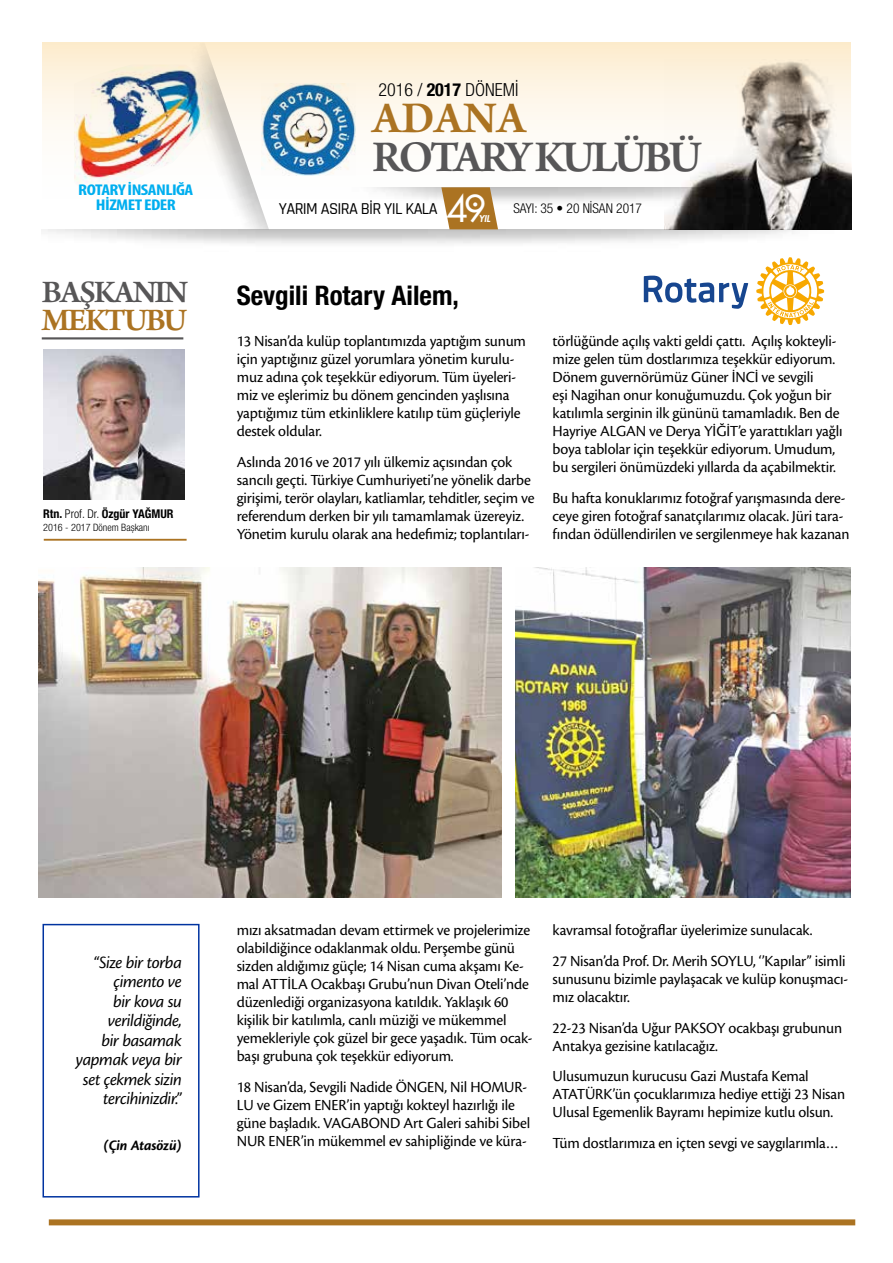
<style>
.page{position:relative;width:893px;height:1263px;background:#fff}
.page>*{position:absolute;margin:0;border:0;box-sizing:border-box;transform-origin:0 0}
.t1{font:600 46.5px "Arno Pro";letter-spacing:-.075em;color:#575657}
.t2{font:600 46.5px "Arno Pro";letter-spacing:.005em;color:#ab7322}
.t3{font:36.15px "Futura Tr";color:#fff}
.t4{font:600 33.15px "Arno Pro";letter-spacing:-.06em;color:#575657}
.t5{font:600 33.15px "Arno Pro";letter-spacing:-.06em;color:#ab7322}
.t6{font:700 condensed 27px "Helvetica Neue LT Pro";color:#000}
.t7{font:italic 18px/19.5px "Cronos Pro";letter-spacing:-.025em;color:#000;text-align:right}
.t8{font:300 condensed 18px "Helvetica Neue LT Pro";color:#000}
.t9{font:500 16.5px "Rajdhani";letter-spacing:-.04em;color:#000}
.t10{font:16.05px/18px "Cronos Pro";letter-spacing:-.01em;color:#000}
.t11{font:700 condensed 15.6px/15.6px "Myriad Pro";letter-spacing:-.03em;color:#00aeef;text-align:center;scale:1.22 1}
.t12{font:italic 700 15px "Cronos Pro";letter-spacing:-.015em;color:#000}
.t13{font:300 condensed 13.5px "Helvetica Neue LT Pro";color:#000}
.t14{font:700 condensed 12px "Helvetica Neue LT Pro";color:#000}
.t15{font:300 condensed 10.2px "Helvetica Neue LT Pro";color:#000}
.t16{font:italic 800 9.15px "Futura Tr";color:#fff}
.s1{font-weight:300}
.s2{font-weight:700}
.s3{font-family:"Futura Tr";font-weight:400;font-size:36.15px;color:#fff}
</style>
<div class="page">
<svg style="left:42px;top:43px;width:808px;height:133px"></svg>
<img style="left:664px;top:60px;width:187px;height:169px">
<img style="left:74px;top:65px;width:90px;height:119px">
<img style="left:269px;top:83px;width:86px;height:92px">
<img style="left:373px;top:187px;width:392px;height:22px">
<img style="left:42px;top:229px;width:809px;height:15px">
<img style="left:164px;top:43px;width:105px;height:186px">
<svg style="left:441px;top:187px;width:57px;height:42px;background:#b58641"></svg>
<svg style="left:644px;top:276px;width:104px;height:33px"></svg>
<svg style="left:756px;top:257px;width:68px;height:68px"></svg>
<img style="left:43px;top:349px;width:141px;height:151px">
<hr style="left:42px;top:337px;width:141px;height:2px;background:#575657">
<hr style="left:44px;top:539px;width:143px;height:2px;background:#ab7322">
<div style="left:49px;top:1219px;width:806px;height:6px;background:#ab7322"></div>
<div style="left:43px;top:924px;width:157px;height:273px;border:2px solid #0033a0"></div>
<img style="left:39px;top:568px;width:463px;height:329px">
<img style="left:516px;top:568px;width:334px;height:329px">
<p class="t11" style="left:78px;top:182px;width:96px">ROTARY İNSANLIĞA<br>HİZMET EDER</p>
<h3 class="t4" style="left:42px;top:273px;width:148px">BAŞKANIN</h3>
<h3 class="t5" style="left:42px;top:301px;width:147px">MEKTUBU</h3>
<p class="t14" style="left:43px;top:507px;width:132px">Rtn. <span class="s1">Prof. Dr.</span> Özgür YAĞMUR</p>
<p class="t15" style="left:43px;top:522px;width:108px">2016 - 2017 Dönem Başkanı</p>
<p class="t8" style="left:378px;top:79px;width:142px">2016 / <span class="s2">2017</span> DÖNEMİ</p>
<h1 class="t2" style="left:372px;top:91px;width:155px">ADANA</h1>
<h1 class="t1" style="left:372px;top:130px;width:331px">ROTARY KULÜBÜ</h1>
<p class="t9" style="left:279px;top:199px;width:209px">YARIM ASIRA BİR YIL KALA <span class="s3">49</span></p>
<p class="t13" style="left:513px;top:201px;width:130px">SAYI: 35 • 20 NİSAN 2017</p>
<h2 class="t3" style="left:470px;top:167px;width:13px">.</h2>
<p class="t16" style="left:479px;top:212px;width:13px">YIL</p>
<h3 class="t6" style="left:237px;top:279px;width:224px">Sevgili Rotary Ailem,</h3>
<p class="t10" style="left:237px;top:332px;width:291px">13 Nisan’da kulüp toplantımızda yaptığım sunum için yaptığınız güzel yorumlara yönetim kurulu&shy;muz adına çok teşekkür ediyorum. Tüm üyeleri&shy;miz ve eşlerimiz bu dönem gencinden yaşlısına yaptığımız tüm etkinliklere katılıp tüm güçleriyle destek oldular.</p>
<p class="t10" style="left:237px;top:453px;width:299px">Aslında 2016 ve 2017 yılı ülkemiz açısından çok sancılı geçti. Türkiye Cumhuriyeti’ne yönelik darbe girişimi, terör olayları, katliamlar, tehditler, seçim ve referendum derken bir yılı tamamlamak üzereyiz.<br>Yönetim kurulu olarak ana hedefimiz; toplantıları-</p>
<p class="t10" style="left:553px;top:332px;width:291px">törlüğünde açılış vakti geldi çattı. Açılış kokteyli&shy;mize gelen tüm dostlarımıza teşekkür ediyorum.<br>Dönem guvernörümüz Güner İNCİ ve sevgili<br>eşi Nagihan onur konuğumuzdu. Çok yoğun bir katılımla serginin ilk gününü tamamladık. Ben de Hayriye ALGAN ve Derya YİĞİT’e yarattıkları yağlı boya tablolar için teşekkür ediyorum. Umudum, bu sergileri önümüzdeki yıllarda da açabilmektir.</p>
<p class="t10" style="left:553px;top:489px;width:298px">Bu hafta konuklarımız fotoğraf yarışmasında dere&shy;ceye giren fotoğraf sanatçılarımız olacak. Jüri tara&shy;fından ödüllendirilen ve sergilenmeye hak kazanan</p>
<p class="t7" style="left:76px;top:953px;width:107px">“Size bir torba çimento ve<br>bir kova su verildiğinde,<br>bir basamak yapmak veya bir set çekmek sizin tercihinizdir.”</p>
<p class="t12" style="left:104px;top:1137px;width:80px">(Çin Atasözü)</p>
<p class="t10" style="left:237px;top:921px;width:297px">mızı aksatmadan devam ettirmek ve projelerimize olabildiğince odaklanmak oldu. Perşembe günü sizden aldığımız güçle; 14 Nisan cuma akşamı Ke&shy;mal ATTİLA Ocakbaşı Grubu’nun Divan Oteli’nde düzenlediği organizasyona katıldık. Yaklaşık 60 kişilik bir katılımla, canlı müziği ve mükemmel yemekleriyle çok güzel bir gece yaşadık. Tüm ocak&shy;başı grubuna çok teşekkür ediyorum.</p>
<p class="t10" style="left:237px;top:1078px;width:295px">18 Nisan’da, Sevgili Nadide ÖNGEN, Nil HOMUR-LU ve Gizem ENER’in yaptığı kokteyl hazırlığı ile güne başladık. VAGABOND Art Galeri sahibi Sibel NUR ENER’in mükemmel ev sahipliğinde ve küra-</p>
<p class="t10" style="left:553px;top:915px;width:295px;line-height:30.8px">kavramsal fotoğraflar üyelerimize sunulacak.<br>27 Nisan’da Prof. Dr. Merih SOYLU, ‘’Kapılar’’ isimli</p>
<p class="t10" style="left:553px;top:970px;width:297px">sunusunu bizimle paylaşacak ve kulüp konuşmacı&shy;mız olacaktır.</p>
<p class="t10" style="left:553px;top:1019px;width:291px">22-23 Nisan’da Uğur PAKSOY ocakbaşı grubunun<br>Antakya gezisine katılacağız.</p>
<p class="t10" style="left:553px;top:1067px;width:294px">Ulusumuzun kurucusu Gazi Mustafa Kemal<br>ATATÜRK’ün çocuklarımıza hediye ettiği 23 Nisan<br>Ulusal Egemenlik Bayramı hepimize kutlu olsun.</p>
<p class="t10" style="left:553px;top:1134px;width:288px">Tüm dostlarımıza en içten sevgi ve saygılarımla…</p>
</div>
